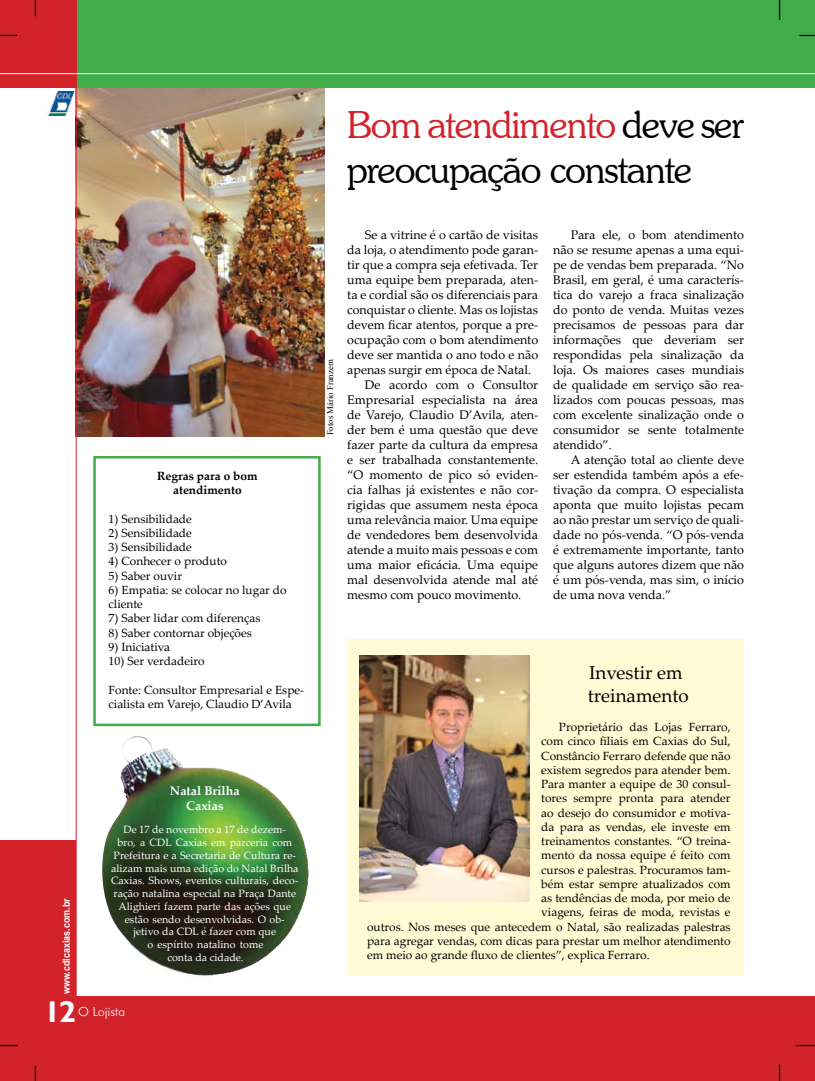
<style>
.page{position:relative;width:815px;height:1081px;background:#fff}
.page>*{position:absolute;margin:0;border:0;box-sizing:border-box;transform-origin:0 0}
.t1{font:300 37.5px/45px "Souvenir IT Cby BT";letter-spacing:-.03em;color:#000}
.t2{font:700 30px "Humanist 521 BT";color:#fff}
.t3{font:18.75px/22.5px "Palatino Linotype";color:#000}
.t4{font:12.5px "Palatino Linotype";color:#000}
.t5{font:700 12.5px/15px "Palatino Linotype";color:#fff;text-align:center}
.t6{font:300 12.5px "Futura BT";color:#fff}
.t7{font:11.88px/14.2px "Palatino Linotype";color:#000}
.t8{font:700 11.88px/14.2px "Palatino Linotype";color:#000;text-align:center}
.t9{font:10.62px/12.8px "Palatino Linotype";color:#fff;text-align:center}
.t10{font:700 10px "Arial";color:#fff;scale:.9 1}
.t11{font:8.75px "Times New Roman";color:#000}
.s1{color:#d2232a}
</style>
<div class="page">
<img style="left:75px;top:88px;width:249px;height:349px">
<div style="left:347px;top:639px;width:397px;height:335px;background:#fffbd5"></div>
<img style="left:359px;top:655px;width:170px;height:246px">
<div style="left:76px;top:0;width:739px;height:88px;background:#41ad49"></div>
<hr style="left:76px;top:0;width:1px;height:1019px;background:#d2232a">
<div style="left:0;top:840px;width:76px;height:205px;background:#d2232a"></div>
<div style="left:0;top:996px;width:815px;height:85px;background:#d2232a"></div>
<div style="left:0;top:0;width:76px;height:88px;background:#d2232a"></div>
<svg style="left:779px;top:0;width:1px;height:20px"></svg>
<svg style="left:35px;top:0;width:1px;height:16px"></svg>
<svg style="left:799px;top:35px;width:16px;height:1px"></svg>
<svg style="left:0;top:35px;width:17px;height:1px"></svg>
<svg style="left:35px;top:1066px;width:1px;height:15px"></svg>
<svg style="left:0;top:1045px;width:18px;height:1px"></svg>
<svg style="left:779px;top:1064px;width:1px;height:17px"></svg>
<svg style="left:796px;top:1045px;width:19px;height:1px"></svg>
<hr style="left:0;top:73px;width:815px;height:1px;background:#fff">
<img style="left:48px;top:91px;width:26px;height:24px">
<img style="left:125px;top:736px;width:184px;height:235px">
<div style="left:93px;top:456px;width:228px;height:270px;border:2px solid #41ad49"></div>
<p class="t10" style="left:60px;top:994px;width:109px;rotate:-90deg">www.cdlcaxias.com.br</p>
<p class="t8" style="left:157px;top:468px;width:102px">Regras para o bom atendimento</p>
<p class="t7" style="left:109px;top:511px;width:85px">1) Sensibilidade</p>
<p class="t7" style="left:109px;top:525px;width:85px">2) Sensibilidade</p>
<p class="t7" style="left:109px;top:539px;width:85px">3) Sensibilidade</p>
<p class="t7" style="left:109px;top:554px;width:120px">4) Conhecer o produto</p>
<p class="t7" style="left:109px;top:568px;width:75px">5) Saber ouvir</p>
<p class="t7" style="left:109px;top:582px;width:180px">6) Empatia: se colocar no lugar do cliente</p>
<p class="t7" style="left:109px;top:611px;width:153px">7) Saber lidar com diferenças</p>
<p class="t7" style="left:109px;top:625px;width:145px">8) Saber contornar objeções</p>
<p class="t7" style="left:109px;top:639px;width:63px">9) Iniciativa</p>
<p class="t7" style="left:109px;top:653px;width:98px">10) Ser verdadeiro</p>
<p class="t7" style="left:109px;top:682px;width:197px">Fonte: Consultor Empresarial e Espe&shy;cialista em Varejo, Claudio D’Avila</p>
<p class="t5" style="left:170px;top:782px;width:71px">Natal Brilha<br>Caxias</p>
<p class="t9" style="left:111px;top:823px;width:189px">De 17 de novembro a 17 de dezem-<br>bro, a CDL Caxias em parceria com<br>Prefeitura e a Secretaria de Cultura re&shy;alizam mais uma edição do Natal Brilha<br>Caxias. Shows, eventos culturais, deco&shy;ração natalina especial na Praça Dante<br>Alighieri fazem parte das ações que estão sendo desenvolvidas. O ob&shy;jetivo da CDL é fazer com que<br>o espírito natalino tome<br>conta da cidade.</p>
<p class="t2" style="left:44px;top:993px;width:33px">12</p>
<p class="t6" style="left:78px;top:1003px;width:48px">O Lojista</p>
<p class="t11" style="left:324px;top:435px;width:77px;rotate:-90deg">Fotos Mário Franzem</p>
<p class="t1" style="left:347px;top:102px;width:398px"><span class="s1">Bom atendimento</span> deve ser preocupação constante</p>
<p class="t4" style="left:365px;top:226px;width:175px">Se a vitrine é o cartão de visitas</p>
<p class="t4" style="left:347px;top:241px;width:192px">da loja, o atendimento pode garan-</p>
<p class="t4" style="left:347px;top:256px;width:192px">tir que a compra seja efetivada. Ter</p>
<p class="t4" style="left:347px;top:271px;width:192px">uma equipe bem preparada, aten-</p>
<p class="t4" style="left:347px;top:286px;width:192px">ta e cordial são os diferenciais para</p>
<p class="t4" style="left:347px;top:301px;width:192px">conquistar o cliente. Mas os lojistas</p>
<p class="t4" style="left:347px;top:316px;width:192px">devem ficar atentos, porque a pre-</p>
<p class="t4" style="left:347px;top:331px;width:192px">ocupação com o bom atendimento</p>
<p class="t4" style="left:347px;top:346px;width:192px">deve ser mantida o ano todo e não</p>
<p class="t4" style="left:347px;top:361px;width:186px">apenas surgir em época de Natal.</p>
<p class="t4" style="left:365px;top:376px;width:175px">De acordo com o Consultor</p>
<p class="t4" style="left:347px;top:391px;width:192px">Empresarial especialista na área</p>
<p class="t4" style="left:347px;top:406px;width:192px">de Varejo, Claudio D’Avila, aten-</p>
<p class="t4" style="left:347px;top:421px;width:192px">der bem é uma questão que deve</p>
<p class="t4" style="left:347px;top:436px;width:192px">fazer parte da cultura da empresa</p>
<p class="t4" style="left:347px;top:451px;width:192px">e ser trabalhada constantemente.</p>
<p class="t4" style="left:347px;top:466px;width:192px">“O momento de pico só eviden-</p>
<p class="t4" style="left:347px;top:481px;width:192px">cia falhas já existentes e não cor-</p>
<p class="t4" style="left:347px;top:496px;width:192px">rigidas que assumem nesta época</p>
<p class="t4" style="left:347px;top:511px;width:192px">uma relevância maior. Uma equipe</p>
<p class="t4" style="left:347px;top:526px;width:192px">de vendedores bem desenvolvida</p>
<p class="t4" style="left:347px;top:541px;width:192px">atende a muito mais pessoas e com</p>
<p class="t4" style="left:347px;top:556px;width:192px">uma maior eficácia. Uma equipe</p>
<p class="t4" style="left:347px;top:571px;width:192px">mal desenvolvida atende mal até</p>
<p class="t4" style="left:347px;top:586px;width:176px">mesmo com pouco movimento.</p>
<p class="t4" style="left:571px;top:226px;width:175px">Para ele, o bom atendimento</p>
<p class="t4" style="left:553px;top:241px;width:192px">não se resume apenas a uma equi-</p>
<p class="t4" style="left:553px;top:256px;width:192px">pe de vendas bem preparada. “No</p>
<p class="t4" style="left:553px;top:271px;width:192px">Brasil, em geral, é uma caracterís-</p>
<p class="t4" style="left:553px;top:286px;width:192px">tica do varejo a fraca sinalização</p>
<p class="t4" style="left:553px;top:301px;width:192px">do ponto de venda. Muitas vezes</p>
<p class="t4" style="left:553px;top:316px;width:192px">precisamos de pessoas para dar</p>
<p class="t4" style="left:553px;top:331px;width:192px">informações que deveriam ser</p>
<p class="t4" style="left:553px;top:346px;width:192px">respondidas pela sinalização da</p>
<p class="t4" style="left:553px;top:361px;width:192px">loja. Os maiores cases mundiais</p>
<p class="t4" style="left:553px;top:376px;width:192px">de qualidade em serviço são rea-</p>
<p class="t4" style="left:553px;top:391px;width:192px">lizados com poucas pessoas, mas</p>
<p class="t4" style="left:553px;top:406px;width:192px">com excelente sinalização onde o</p>
<p class="t4" style="left:553px;top:421px;width:192px">consumidor se sente totalmente</p>
<p class="t4" style="left:553px;top:436px;width:60px">atendido”.</p>
<p class="t4" style="left:571px;top:451px;width:175px">A atenção total ao cliente deve</p>
<p class="t4" style="left:553px;top:466px;width:192px">ser estendida também após a efe-</p>
<p class="t4" style="left:553px;top:481px;width:192px">tivação da compra. O especialista</p>
<p class="t4" style="left:553px;top:496px;width:192px">aponta que muito lojistas pecam</p>
<p class="t4" style="left:553px;top:511px;width:192px">ao não prestar um serviço de quali-</p>
<p class="t4" style="left:553px;top:526px;width:192px">dade no pós-venda. “O pós-venda</p>
<p class="t4" style="left:553px;top:541px;width:192px">é extremamente importante, tanto</p>
<p class="t4" style="left:553px;top:556px;width:192px">que alguns autores dizem que não</p>
<p class="t4" style="left:553px;top:571px;width:192px">é um pós-venda, mas sim, o início</p>
<p class="t4" style="left:553px;top:586px;width:120px">de uma nova venda.”</p>
<p class="t3" style="left:588px;top:661px;width:103px">Investir em treinamento</p>
<p class="t7" style="left:559px;top:719px;width:173px">Proprietário das Lojas Ferraro,</p>
<p class="t7" style="left:541px;top:733px;width:191px">com cinco filiais em Caxias do Sul,</p>
<p class="t7" style="left:541px;top:748px;width:191px">Constâncio Ferraro defende que não</p>
<p class="t7" style="left:541px;top:762px;width:191px">existem segredos para atender bem.</p>
<p class="t7" style="left:541px;top:776px;width:191px">Para manter a equipe de 30 consul-</p>
<p class="t7" style="left:541px;top:790px;width:191px">tores sempre pronta para atender</p>
<p class="t7" style="left:541px;top:805px;width:191px">ao desejo do consumidor e motiva-</p>
<p class="t7" style="left:541px;top:819px;width:191px">da para as vendas, ele investe em</p>
<p class="t7" style="left:541px;top:833px;width:191px">treinamentos constantes. “O treina-</p>
<p class="t7" style="left:541px;top:847px;width:191px">mento da nossa equipe é feito com</p>
<p class="t7" style="left:541px;top:862px;width:191px">cursos e palestras. Procuramos tam-</p>
<p class="t7" style="left:541px;top:876px;width:191px">bém estar sempre atualizados com</p>
<p class="t7" style="left:541px;top:890px;width:191px">as tendências de moda, por meio de</p>
<p class="t7" style="left:541px;top:904px;width:191px">viagens, feiras de moda, revistas e</p>
<p class="t7" style="left:367px;top:919px;width:365px">outros. Nos meses que antecedem o Natal, são realizadas palestras</p>
<p class="t7" style="left:367px;top:933px;width:365px">para agregar vendas, com dicas para prestar um melhor atendimento</p>
<p class="t7" style="left:367px;top:947px;width:284px">em meio ao grande fluxo de clientes”, explica Ferraro.</p>
</div>
